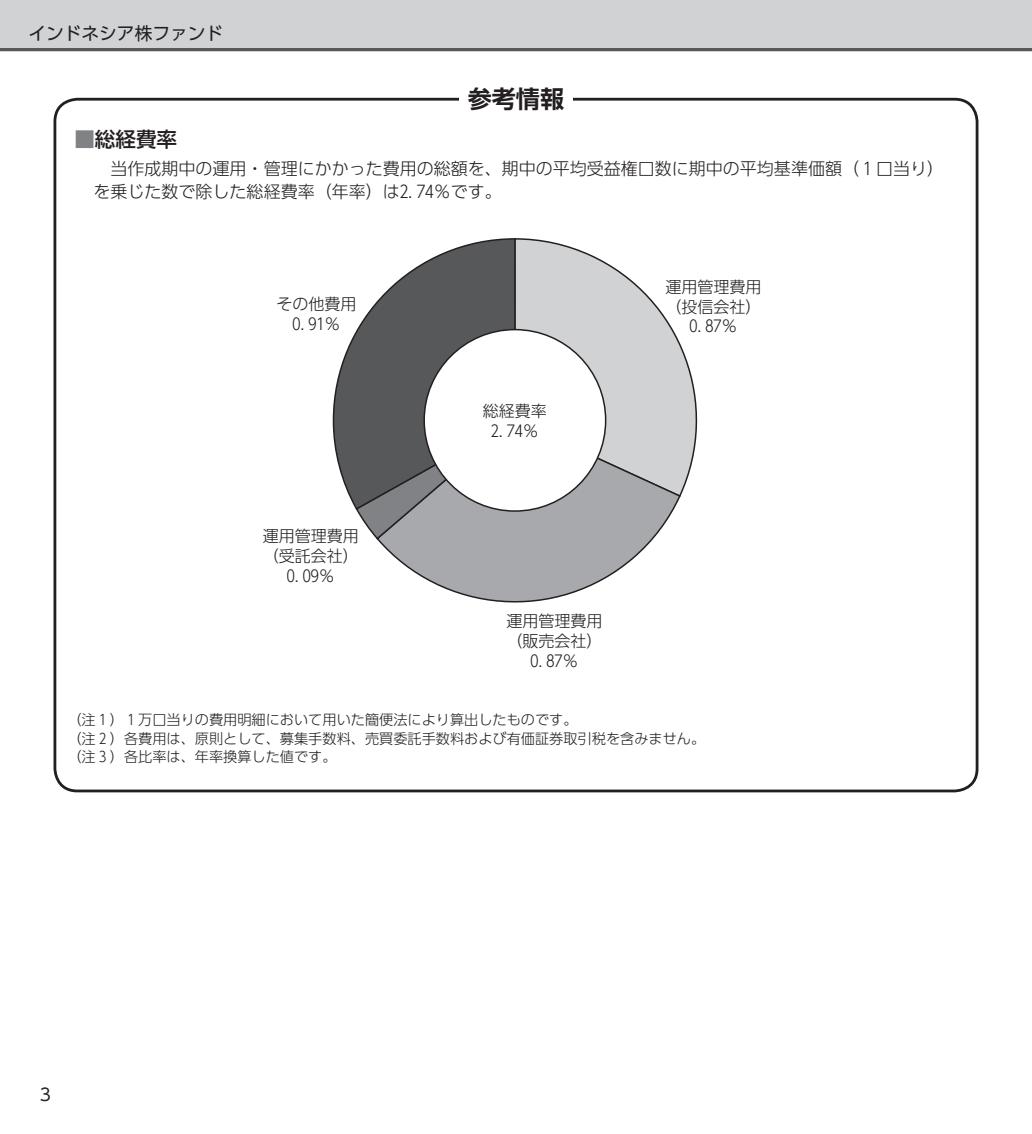
<style>
.page{position:relative;width:1032px;height:1134px;background:#fff}
.page>*{position:absolute;margin:0;border:0;box-sizing:border-box;transform-origin:0 0}
.t1{font:700 24px "UD Shin Go Pro De";color:#231f20}
.t2{font:500 20.6px "UD Shin Go Pro";color:#231f20}
.t3{font:17.8px "UD Shin Go Pro";color:#231f20}
.t4{font:300 17px/22.6px "UD Shin Go Pro";color:#231f20}
.t5{font:17px "UD Shin Go Pro";color:#231f20}
.t6{font:300 16px/19.8px "UD Shin Go Pro";color:#231f20}
.t7{font:300 14.2px/18.4px "UD Shin Go Pro";color:#231f20}
.s1{color:#808285}
</style>
<div class="page">
<div style="left:0;top:0;width:1032px;height:51px;background:#d1d2d4"></div>
<hr style="left:0;top:48px;width:1032px;height:3px;background:#57585a">
<svg style="left:517px;top:238px;width:181px;height:255px;fill:#d1d2d4"></svg>
<svg style="left:378px;top:418px;width:304px;height:185px;fill:#a8a9ad"></svg>
<svg style="left:357px;top:511px;width:160px;height:30px;background:#a4a4a8"></svg>
<svg style="left:332px;top:238px;width:185px;height:273px;fill:#57585a"></svg>
<div style="left:424px;top:330px;width:182px;height:181px;background:#fff;border-radius:50%"></div>
<p class="t3" style="left:28px;top:19px;width:196px">インドネシア株ファンド</p>
<h1 class="t1" style="left:468px;top:79px;width:98px">参考情報</h1>
<h2 class="t2" style="left:74px;top:123px;width:104px"><span class="s1">■</span>総経費率</h2>
<p class="t4" style="left:94px;top:157px;width:852px;text-indent:17px">当作成期中の運用・管理にかかった費用の総額を、期中の平均受益権口数に期中の平均基準価額（ 1 口当り）を乗じた数で除した総経費率（年率）は2. 74％です。</p>
<p class="t6" style="left:276px;top:293px;width:81px">その他費用</p>
<p class="t6" style="left:292px;top:313px;width:49px">0. 91％</p>
<p class="t6" style="left:263px;top:526px;width:97px">運用管理費用（受託会社）</p>
<p class="t6" style="left:287px;top:565px;width:49px">0. 09％</p>
<p class="t6" style="left:483px;top:401px;width:65px">総経費率</p>
<p class="t6" style="left:491px;top:421px;width:49px">2. 74％</p>
<p class="t6" style="left:665px;top:276px;width:97px">運用管理費用（投信会社）</p>
<p class="t6" style="left:689px;top:316px;width:49px">0. 87％</p>
<p class="t6" style="left:507px;top:611px;width:97px">運用管理費用（販売会社）</p>
<p class="t6" style="left:531px;top:650px;width:49px">0. 87％</p>
<p class="t7" style="left:67px;top:710px;width:639px">（注 1 ） 1 万口当りの費用明細において用いた簡便法により算出したものです。<br>（注 2 ）各費用は、原則として、募集手数料、売買委託手数料および有価証券取引税を含みません。（注 3 ）各比率は、年率換算した値です。</p>
<p class="t5" style="left:40px;top:1081px;width:13px">3</p>
</div>
